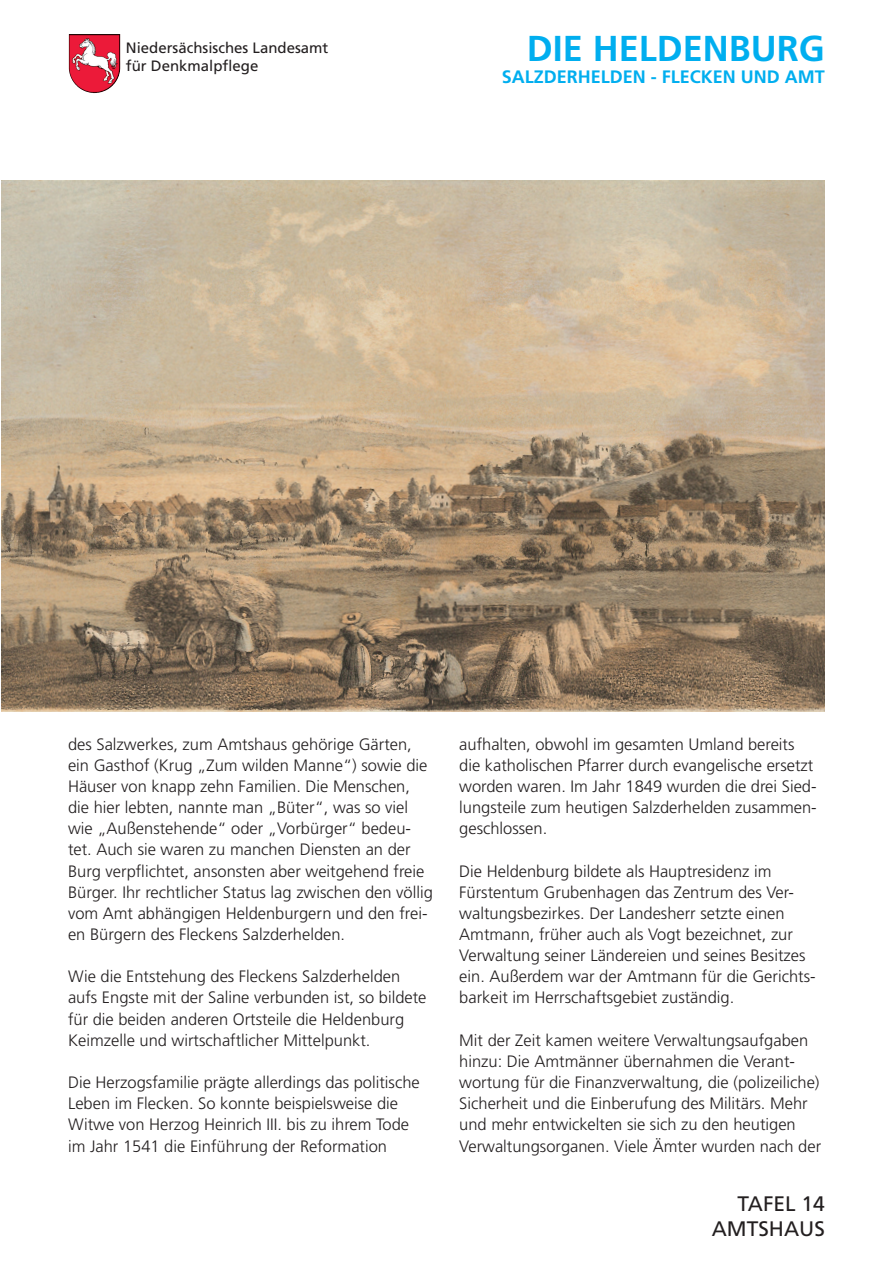
<style>
.page{position:relative;width:893px;height:1263px;background:#fff}
.page>*{position:absolute;margin:0;border:0;box-sizing:border-box;transform-origin:0 0}
.t1{font:700 36px "Frutiger LT Std";color:#00aeef}
.t2{font:21px "Frutiger LT Std";color:#231f20}
.t3{font:700 18px "Frutiger LT Std";color:#00aeef}
.A4_Grundtext_9_pt{font:300 16.5px/21.1px "Frutiger LT Std";color:#231f20}
.t4{font:15px/18px "Frutiger LT Std";color:#231f20}
</style>
<div class="page">
<img style="left:69px;top:34px;width:52px;height:59px">
<img style="left:1px;top:180px;width:824px;height:531px">
<p class="t4" style="left:126px;top:39px;width:204px">Niedersächsisches Landesamt für Denkmalpflege</p>
<p class="t1" style="left:527px;top:27px;width:300px">DIE HELDENBURG</p>
<p class="t3" style="left:502px;top:66px;width:325px">SALZDERHELDEN - FLECKEN UND AMT</p>
<p class="A4_Grundtext_9_pt" style="left:68px;top:734px;width:366px">des Salzwerkes, zum Amtshaus gehörige Gärten, ein Gasthof (Krug „Zum wilden Manne“) sowie die Häuser von knapp zehn Familien. Die Menschen, die hier lebten, nannte man „Büter“, was so viel wie „Außenstehende“ oder „Vorbürger“ bedeu&shy;tet. Auch sie waren zu manchen Diensten an der Burg verpflichtet, ansonsten aber weitgehend freie Bürger. Ihr rechtlicher Status lag zwischen den völlig vom Amt abhängigen Heldenburgern und den frei&shy;en Bürgern des Fleckens Salzderhelden.</p>
<p class="A4_Grundtext_9_pt" style="left:68px;top:966px;width:360px">Wie die Entstehung des Fleckens Salzderhelden aufs Engste mit der Saline verbunden ist, so bildete für die beiden anderen Ortsteile die Heldenburg Keimzelle und wirtschaftlicher Mittelpunkt.</p>
<p class="A4_Grundtext_9_pt" style="left:68px;top:1072px;width:353px">Die Herzogsfamilie prägte allerdings das politische Leben im Flecken. So konnte beispielsweise die Witwe von Herzog Heinrich III. bis zu ihrem Tode im Jahr 1541 die Einführung der Reformation</p>
<p class="A4_Grundtext_9_pt" style="left:459px;top:734px;width:359px">aufhalten, obwohl im gesamten Umland bereits die katholischen Pfarrer durch evangelische ersetzt worden waren. Im Jahr 1849 wurden die drei Sied&shy;lungsteile zum heutigen Salzderhelden zusammen&shy;geschlossen.</p>
<p class="A4_Grundtext_9_pt" style="left:459px;top:860px;width:358px">Die Heldenburg bildete als Hauptresidenz im Fürstentum Grubenhagen das Zentrum des Ver&shy;waltungsbezirkes. Der Landesherr setzte einen Amtmann, früher auch als Vogt bezeichnet, zur Verwaltung seiner Ländereien und seines Besitzes ein. Außerdem war der Amtmann für die Gerichts&shy;barkeit im Herrschaftsgebiet zuständig.</p>
<p class="A4_Grundtext_9_pt" style="left:459px;top:1030px;width:363px">Mit der Zeit kamen weitere Verwaltungsaufgaben hinzu: Die Amtmänner übernahmen die Verant&shy;wortung für die Finanzverwaltung, die (polizeiliche)<br>Sicherheit und die Einberufung des Militärs. Mehr und mehr entwickelten sie sich zu den heutigen Verwaltungsorganen. Viele Ämter wurden nach der</p>
<p class="t2" style="left:737px;top:1191px;width:89px">TAFEL 14</p>
<p class="t2" style="left:712px;top:1216px;width:115px">AMTSHAUS</p>
</div>
